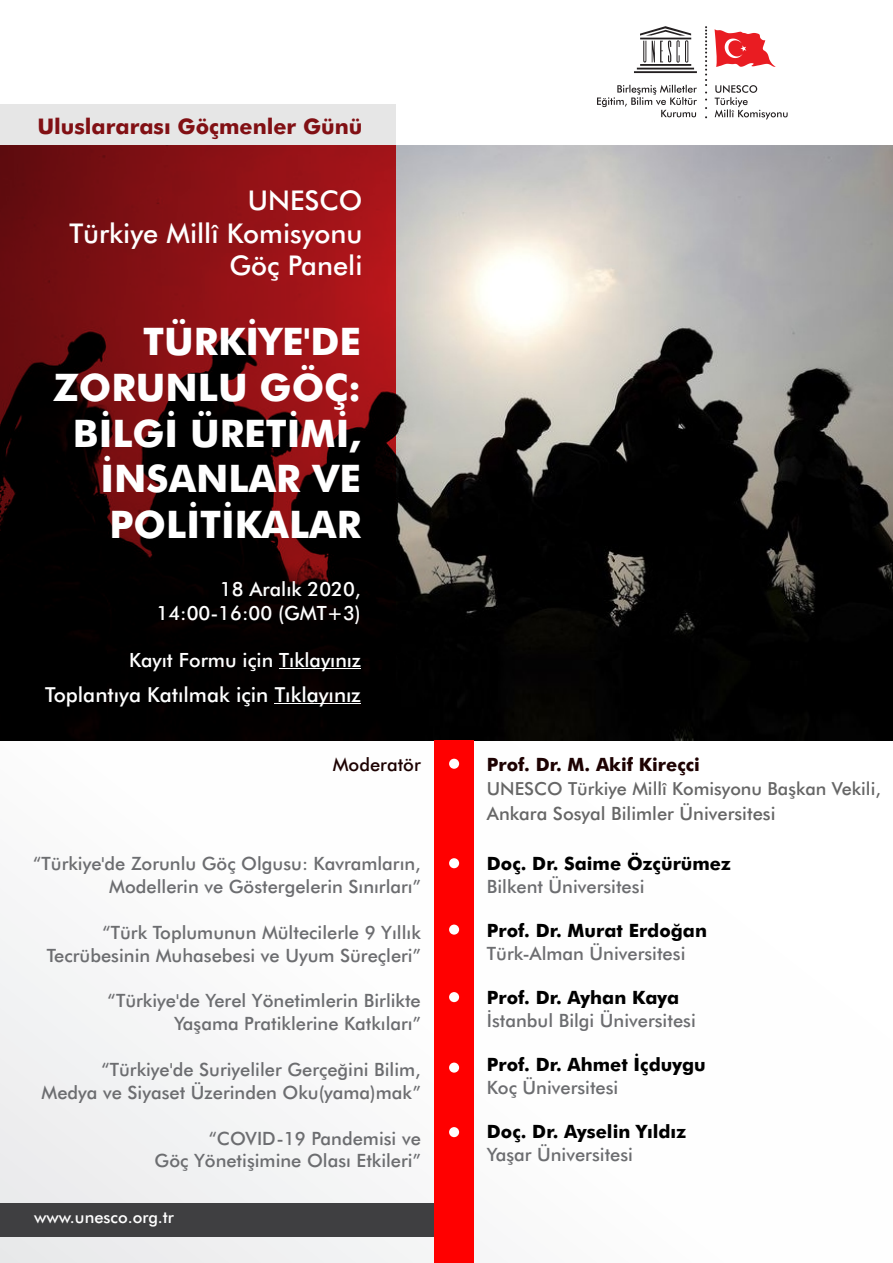
<style>
.page{position:relative;width:893px;height:1263px;background:#fff}
.page>*{position:absolute;margin:0;border:0;box-sizing:border-box;transform-origin:0 0}
.t1{font:700 38.1px/45.6px "Futura BT";color:#fff;text-align:right}
.t2{font:500 27.15px/32.5px "Futura BT";color:#fff;text-align:right}
.t3{font:700 21.6px "Futura BT";color:#811014}
.t4{font:500 20.7px "Futura BT";color:#fff}
.t5{font:500 19.65px/23.5px "Futura BT";color:#fff;text-align:right}
.t6{font:500 18.3px/22.8px "Futura BT";color:#6c6d70;text-align:right}
.t7{font:700 18.3px "Futura BT";color:#000}
.t8{font:500 18.3px "Futura BT";color:#666}
.t9{font:700 18.3px "Futura BT";color:#1d0202}
.t10{font:500 18.3px "Futura BT";color:#1d0202}
.t11{font:500 18px "Futura BT";color:#666}
.t12{font:500 16.5px "Futura BT";color:#fff}
</style>
<div class="page">
<div style="left:0;top:104px;width:396px;height:42px;background:#e6e6e6"></div>
<div style="left:0;top:741px;width:893px;height:522px;background:linear-gradient(to right,#f5f5f6,#fff)"></div>
<div style="left:0;top:1203px;width:434px;height:33px;background:#3f3f41"></div>
<img style="left:396px;top:146px;width:497px;height:516px">
<div style="left:396px;top:662px;width:497px;height:79px;background:#010100"></div>
<svg style="left:0;top:146px;width:396px;height:595px;background:#410709"></svg>
<div style="left:434px;top:741px;width:40px;height:522px;background:#f00"></div>
<svg style="left:597px;top:26px;width:191px;height:93px"></svg>
<div style="left:449px;top:858px;width:10px;height:10px;background:#fff;border-radius:50%"></div>
<hr style="left:279px;top:668px;width:82px;height:1px;background:#fff">
<div style="left:449px;top:759px;width:10px;height:10px;background:#fff;border-radius:50%"></div>
<hr style="left:275px;top:703px;width:86px;height:1px;background:#fff">
<div style="left:449px;top:924px;width:10px;height:11px;background:#fff;border-radius:50%"></div>
<div style="left:449px;top:992px;width:10px;height:10px;background:#fff;border-radius:50%"></div>
<div style="left:449px;top:1062px;width:10px;height:11px;background:#fff;border-radius:50%"></div>
<div style="left:449px;top:1127px;width:10px;height:10px;background:#fff;border-radius:50%"></div>
<p class="t3" style="left:37px;top:117px;width:327px">Uluslararası Göçmenler Günü</p>
<h2 class="t2" style="left:69px;top:187px;width:295px">UNESCO<br>Türkiye Millî Komisyonu<br>Göç Paneli</h2>
<h1 class="t1" style="left:53px;top:323px;width:310px">TÜRKİYE'DE<br>ZORUNLU GÖÇ:<br>BİLGİ ÜRETİMİ,<br>İNSANLAR VE<br>POLİTİKALAR</h1>
<p class="t5" style="left:156px;top:579px;width:206px">18 Aralık 2020,<br>14:00-16:00 (GMT+3)</p>
<p class="t5" style="left:129px;top:650px;width:233px">Kayıt Formu için Tıklayınız</p>
<p class="t4" style="left:45px;top:686px;width:317px">Toplantıya Katılmak için Tıklayınız</p>
<p class="t10" style="left:333px;top:757px;width:90px">Moderatör</p>
<p class="t6" style="left:33px;top:854px;width:389px">“Türkiye'de Zorunlu Göç Olgusu: Kavramların,<br>Modellerin ve Göstergelerin Sınırları”</p>
<p class="t6" style="left:47px;top:923px;width:376px">“Türk Toplumunun Mültecilerle 9 Yıllık<br>Tecrübesinin Muhasebesi ve Uyum Süreçleri”</p>
<p class="t6" style="left:108px;top:991px;width:315px">“Türkiye'de Yerel Yönetimlerin Birlikte<br>Yaşama Pratiklerine Katkıları”</p>
<p class="t6" style="left:42px;top:1060px;width:381px">“Türkiye'de Suriyeliler Gerçeğini Bilim,<br>Medya ve Siyaset Üzerinden Oku(yama)mak”</p>
<p class="t6" style="left:155px;top:1128px;width:268px">“COVID-19 Pandemisi ve<br>Göç Yönetişimine Olası Etkileri”</p>
<p class="t12" style="left:34px;top:1210px;width:141px">www.unesco.org.tr</p>
<p class="t9" style="left:487px;top:757px;width:215px">Prof. Dr. M. Akif Kireçci</p>
<p class="t11" style="left:487px;top:781px;width:395px">UNESCO Türkiye Millî Komisyonu Başkan Vekili,</p>
<p class="t8" style="left:487px;top:806px;width:290px">Ankara Sosyal Bilimler Üniversitesi</p>
<p class="t7" style="left:487px;top:856px;width:246px">Doç. Dr. Saime Özçürümez</p>
<p class="t6" style="left:487px;top:876px;width:159px">Bilkent Üniversitesi</p>
<p class="t7" style="left:487px;top:923px;width:222px">Prof. Dr. Murat Erdoğan</p>
<p class="t6" style="left:487px;top:943px;width:200px">Türk-Alman Üniversitesi</p>
<p class="t7" style="left:487px;top:990px;width:194px">Prof. Dr. Ayhan Kaya</p>
<p class="t6" style="left:487px;top:1010px;width:210px">İstanbul Bilgi Üniversitesi</p>
<p class="t7" style="left:487px;top:1057px;width:220px">Prof. Dr. Ahmet İçduygu</p>
<p class="t6" style="left:487px;top:1077px;width:133px">Koç Üniversitesi</p>
<p class="t7" style="left:487px;top:1124px;width:201px">Doç. Dr. Ayselin Yıldız</p>
<p class="t6" style="left:487px;top:1145px;width:148px">Yaşar Üniversitesi</p>
</div>
